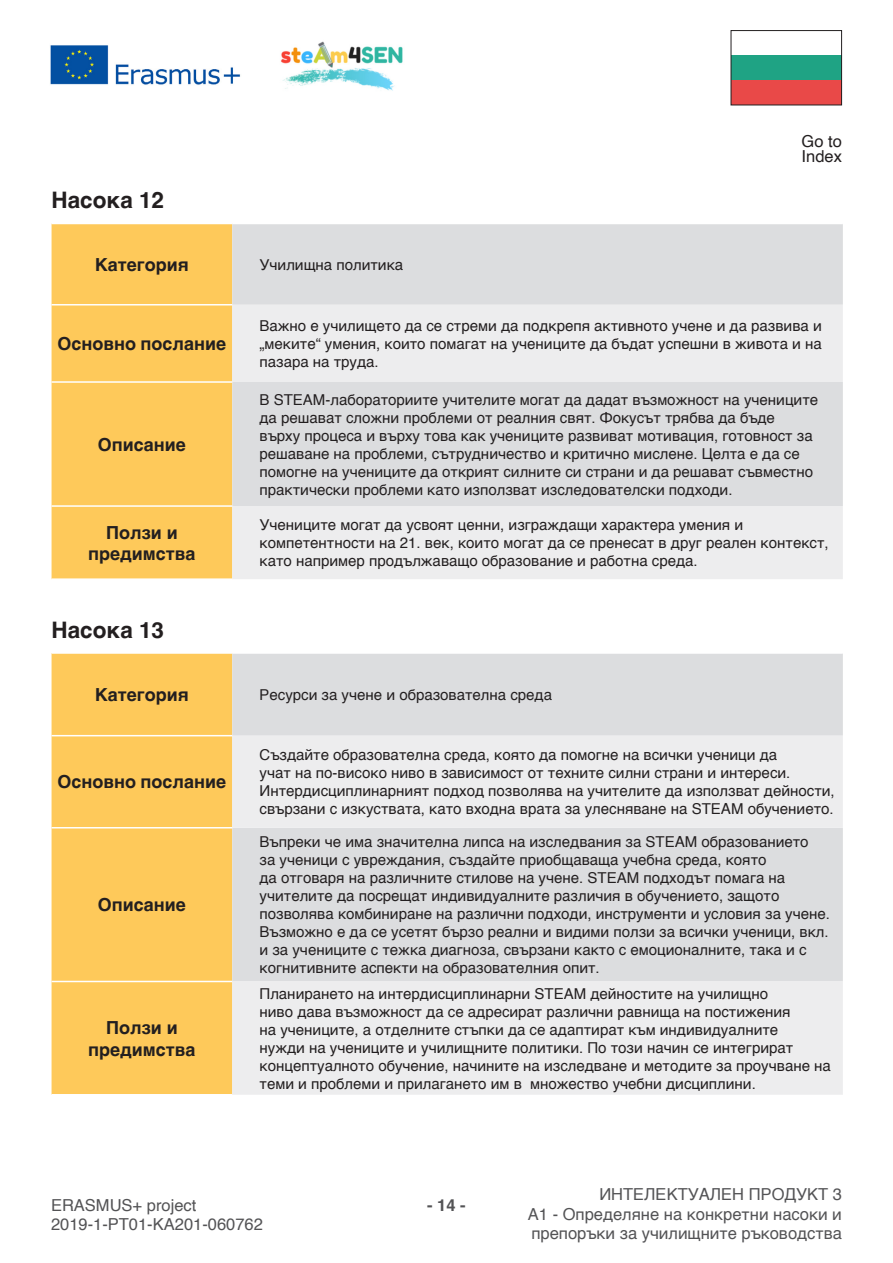
<style>
.page{position:relative;width:893px;height:1263px;background:#fff}
.page>*{position:absolute;margin:0;border:0;box-sizing:border-box;transform-origin:0 0}
.t1{font:700 22.5px "Helvetica";color:#231f20}
.t2{font:700 18px/21.6px "Helvetica";color:#231f20;text-align:center}
.t3{font:16.5px/19.8px "Helvetica";color:#535355;text-align:justify}
.t4{font:16.5px/15px "Helvetica";color:#231f20}
.t5{font:700 16.5px "Helvetica";color:#535355}
.TEXTO_TABELA{font:15px/18px "Helvetica";color:#231f20}
</style>
<div class="page">
<img style="left:280px;top:41px;width:123px;height:50px">
<img style="left:50px;top:45px;width:191px;height:40px">
<div style="left:731px;top:80px;width:111px;height:25px;background:#e94948"></div>
<div style="left:731px;top:55px;width:111px;height:25px;background:#1fa384"></div>
<div style="left:731px;top:30px;width:111px;height:75px;border:1px solid #231f20"></div>
<div style="left:52px;top:224px;width:180px;height:354px;background:#fec95a"></div>
<div style="left:232px;top:224px;width:611px;height:81px;background:#dcdddf"></div>
<svg style="left:232px;top:305px;width:611px;height:274px;background:#e5e5e7"></svg>
<hr style="left:52px;top:304px;width:180px;height:1px;background:#fff">
<hr style="left:52px;top:381px;width:180px;height:2px;background:#fff">
<hr style="left:52px;top:505px;width:180px;height:2px;background:#fff">
<div style="left:52px;top:654px;width:180px;height:440px;background:#fec95a"></div>
<div style="left:232px;top:654px;width:611px;height:82px;background:#dcdddf"></div>
<svg style="left:232px;top:736px;width:611px;height:359px;background:#e5e6e7"></svg>
<hr style="left:52px;top:735px;width:180px;height:1px;background:#fff">
<hr style="left:52px;top:827px;width:180px;height:1px;background:#fff">
<hr style="left:52px;top:981px;width:180px;height:1px;background:#fff">
<p class="t1" style="left:52px;top:187px;width:114px">Насока 12</p>
<p class="t2" style="left:95px;top:256px;width:96px">Категория</p>
<p class="TEXTO_TABELA" style="left:260px;top:256px;width:145px">Училищна политика</p>
<p class="t4" style="left:802px;top:135px;width:42px">Go to<br>Index</p>
<p class="t2" style="left:58px;top:335px;width:170px">Основно послание</p>
<p class="t2" style="left:98px;top:436px;width:90px">Описание</p>
<p class="TEXTO_TABELA" style="left:260px;top:317px;width:564px;text-align:justify">Важно е училището да се стреми да подкрепя активното учене и да развива и „меките“ умения, които помагат на учениците да бъдат успешни в живота и на пазара на труда.</p>
<p class="TEXTO_TABELA" style="left:260px;top:391px;width:560px">В STEAM-лабораториите учителите могат да дадат възможност на учениците да решават сложни проблеми от реалния свят. Фокусът трябва да бъде върху процеса и върху това как учениците развиват мотивация, готовност за решаване на проблеми, сътрудничество и критично мислене. Целта е да се помогне на учениците да открият силните си страни и да решават съвместно практически проблеми като използват изследователски подходи.</p>
<p class="t2" style="left:88px;top:523px;width:109px">Ползи и предимства</p>
<p class="TEXTO_TABELA" style="left:260px;top:516px;width:571px">Учениците могат да усвоят ценни, изграждащи характера умения и компетентности на 21. век, които могат да се пренесат в друг реален контекст, като например продължаващо образование и работна среда.</p>
<p class="t1" style="left:52px;top:616px;width:114px">Насока 13</p>
<p class="t2" style="left:95px;top:686px;width:96px">Категория</p>
<p class="TEXTO_TABELA" style="left:260px;top:686px;width:294px">Ресурси за учене и образователна среда</p>
<p class="t2" style="left:58px;top:773px;width:170px">Основно послание</p>
<p class="t2" style="left:98px;top:896px;width:90px">Описание</p>
<p class="t2" style="left:88px;top:1019px;width:109px">Ползи и предимства</p>
<p class="TEXTO_TABELA" style="left:260px;top:746px;width:577px">Създайте образователна среда, която да помогне на всички ученици да<br>учат на по-високо ниво в зависимост от техните силни страни и интереси.<br>Интердисциплинарният подход позволява на учителите да използват дейности, свързани с изкуствата, като входна врата за улесняване на STEАM обучението.</p>
<p class="TEXTO_TABELA" style="left:260px;top:833px;width:572px">Въпреки че има значителна липса на изследвания за STEАM образованието<br>за ученици с увреждания, създайте приобщаваща учебна среда, която<br>да отговаря на различните стилове на учене. STEAM подходът помага на учителите да посрещат индивидуалните различия в обучението, защото позволява комбиниране на различни подходи, инструменти и условия за учене.<br>Възможно е да се усетят бързо реални и видими ползи за всички ученици, вкл. и за учениците с тежка диагноза, свързани както с емоционалните, така и с когнитивните аспекти на образователния опит.</p>
<p class="TEXTO_TABELA" style="left:260px;top:985px;width:573px">Планирането на интердисциплинарни STEAM дейностите на училищно<br>ниво дава възможност да се адресират различни равнища на постижения<br>на учениците, а отделните стъпки да се адаптират към индивидуалните<br>нужди на учениците и училищните политики. По този начин се интегрират концептуалното обучение, начините на изследване и методите за проучване на теми и проблеми и прилагането им в множество учебни дисциплини.</p>
<p class="t3" style="left:51px;top:1195px;width:147px">ERASMUS+ project</p>
<p class="t5" style="left:427px;top:1194px;width:40px">- 14 -</p>
<p class="t3" style="left:51px;top:1215px;width:213px">2019-1-PT01-KA201-060762</p>
<p class="t3" style="left:528px;top:1185px;width:316px;text-indent:71px">ИНТЕЛЕКТУАЛЕН ПРОДУКТ 3<br>A1 - Определяне на конкретни насоки и препоръки за училищните ръководства</p>
</div>
